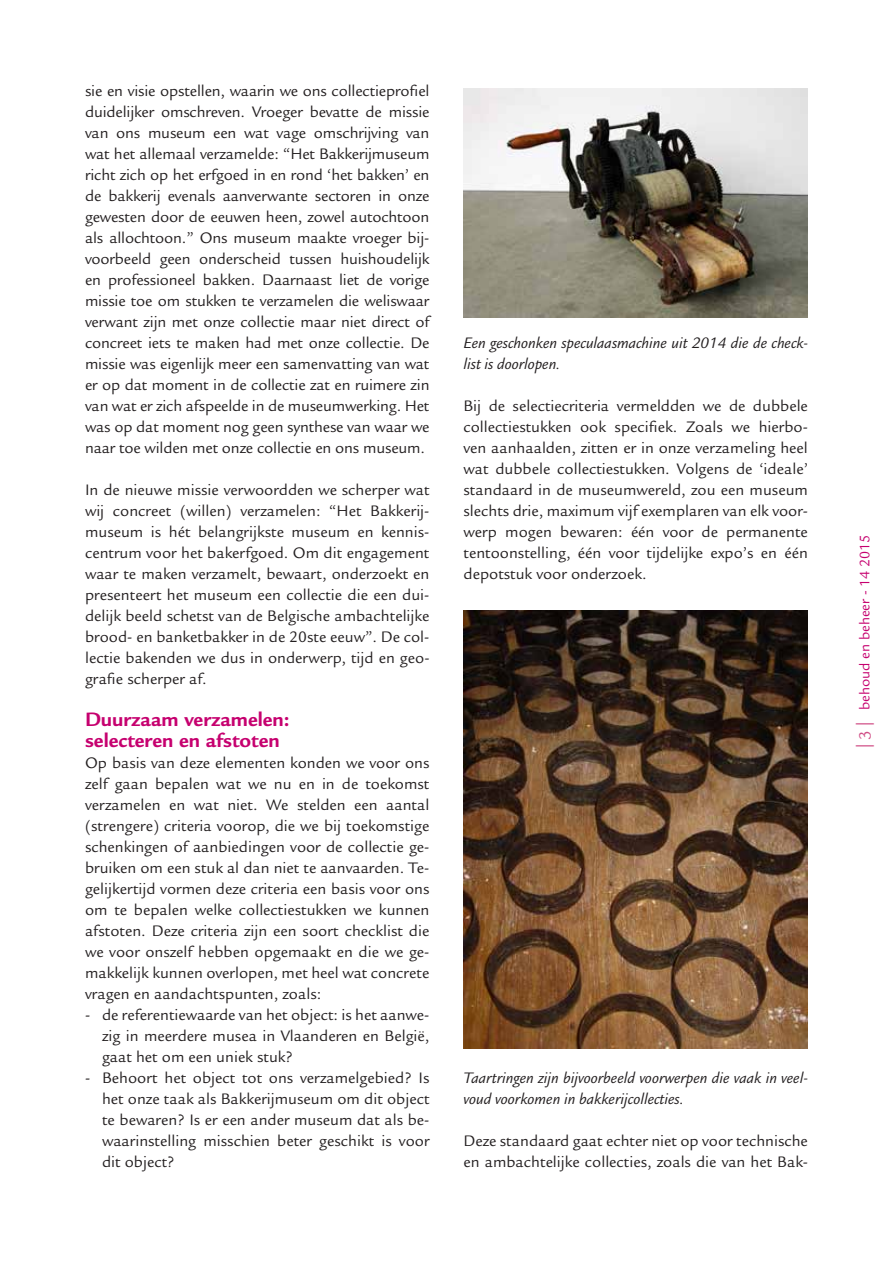
<style>
.page{position:relative;width:893px;height:1263px;background:#fff}
.page>*{position:absolute;margin:0;border:0;box-sizing:border-box;transform-origin:0 0}
.t1{font:700 21px/21px "Legacy Sans Std";color:#c6006f}
.t2{font:16.5px/21px "Legacy Sans Std";color:#231f20;text-align:justify}
.t3{font:italic 16.5px/21px "Legacy Sans Std";color:#231f20}
.t4{font:15px "Legacy Sans Std";color:#c6006f}
.s1{font-family:"Myriad Pro";font-size:18px;color:#d04e86}
.s2{font-size:18px;color:#d04e86}
</style>
<div class="page">
<img style="left:463px;top:89px;width:345px;height:229px">
<img style="left:463px;top:610px;width:345px;height:438px">
<p class="t2" style="left:85px;top:80px;width:346px">sie en visie opstellen, waarin we ons collectieprofiel duidelijker omschreven. Vroeger bevatte de missie van ons museum een wat vage omschrijving van wat het allemaal verzamelde: “Het Bakkerijmuseum richt zich op het erfgoed in en rond ‘het bakken’ en de bakkerij evenals aanverwante sectoren in onze gewesten door de eeuwen heen, zowel autochtoon als allochtoon.” Ons museum maakte vroeger bij&shy;voorbeeld geen onderscheid tussen huishoudelijk en professioneel bakken. Daarnaast liet de vorige missie toe om stukken te verzamelen die weliswaar verwant zijn met onze collectie maar niet direct of concreet iets te maken had met onze collectie. De missie was eigenlijk meer een samenvatting van wat er op dat moment in de collectie zat en ruimere zin van wat er zich afspeelde in de museumwerking. Het was op dat moment nog geen synthese van waar we naar toe wilden met onze collectie en ons museum.</p>
<p class="t2" style="left:85px;top:480px;width:346px">In de nieuwe missie verwoordden we scherper wat wij concreet (willen) verzamelen: “Het Bakkerij&shy;museum is hét belangrijkste museum en kennis&shy;centrum voor het bakerfgoed. Om dit engagement waar te maken verzamelt, bewaart, onderzoekt en presenteert het museum een collectie die een dui&shy;delijk beeld schetst van de Belgische ambachtelijke brood- en banketbakker in de 20ste eeuw”. De col&shy;lectie bakenden we dus in onderwerp, tijd en geo&shy;grafie scherper af.</p>
<p class="t1" style="left:85px;top:709px;width:206px">Duurzaam verzamelen: selecteren en afstoten</p>
<p class="t2" style="left:85px;top:752px;width:346px">Op basis van deze elementen konden we voor ons zelf gaan bepalen wat we nu en in de toekomst verzamelen en wat niet. We stelden een aantal (strengere) criteria voorop, die we bij toekomstige schenkingen of aanbiedingen voor de collectie ge&shy;bruiken om een stuk al dan niet te aanvaarden. Te&shy;gelijkertijd vormen deze criteria een basis voor ons om te bepalen welke collectiestukken we kunnen afstoten. Deze criteria zijn een soort checklist die we voor onszelf hebben opgemaakt en die we ge&shy;makkelijk kunnen overlopen, met heel wat concrete vragen en aandachtspunten, zoals:</p>
<p class="t2" style="left:102px;top:1005px;width:329px;text-indent:-17px">- de referentiewaarde van het object: is het aanwe&shy;zig in meerdere musea in Vlaanderen en België, gaat het om een uniek stuk?</p>
<p class="t2" style="left:102px;top:1068px;width:329px;text-indent:-17px">- Behoort het object tot ons verzamelgebied? Is het onze taak als Bakkerijmuseum om dit object te bewaren? Is er een ander museum dat als be&shy;waarinstelling misschien beter geschikt is voor dit object?</p>
<p class="t3" style="left:463px;top:333px;width:346px">Een geschonken speculaasmachine uit 2014 die de check&shy;list is doorlopen.</p>
<p class="t2" style="left:463px;top:395px;width:346px">Bij de selectiecriteria vermeldden we de dubbele collectiestukken ook specifiek. Zoals we hierbo&shy;ven aanhaalden, zitten er in onze verzameling heel wat dubbele collectiestukken. Volgens de ‘ideale’ standaard in de museumwereld, zou een museum slechts drie, maximum vijf exemplaren van elk voor&shy;werp mogen bewaren: één voor de permanente tentoonstelling, één voor tijdelijke expo’s en één depotstuk voor onderzoek.</p>
<p class="t3" style="left:463px;top:1068px;width:346px">Taartringen zijn bijvoorbeeld voorwerpen die vaak in veel&shy;voud voorkomen in bakkerijcollecties.</p>
<p class="t2" style="left:463px;top:1130px;width:346px">Deze standaard gaat echter niet op voor technische en ambachtelijke collecties, zoals die van het Bak-</p>
<p class="t4" style="left:856px;top:748px;width:215px;rotate:-90deg"><span class="s1">|</span> <span class="s2">3</span> <span class="s1">|</span> behoud en beheer - 14 2015</p>
</div>
